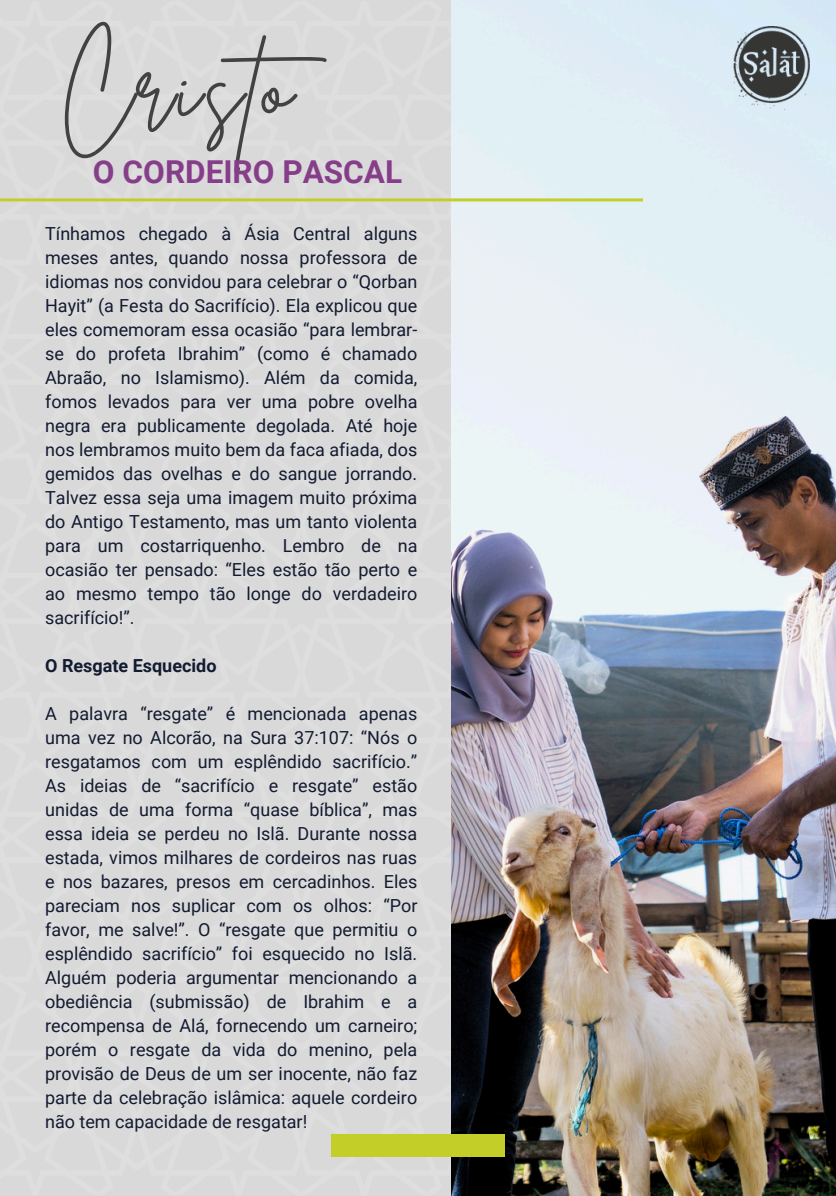
<style>
.page{position:relative;width:836px;height:1196px;background:#fff}
.page>*{position:absolute;margin:0;border:0;box-sizing:border-box;transform-origin:0 0}
.t1{font:94.4px "Brittany Signature";letter-spacing:.035em;color:#424242}
.t2{font:700 31.6px "Roboto";color:#863e8a}
.t3{font:18px/24px "Roboto";color:#131b31;text-align:justify}
.t4{font:700 18px "Roboto";color:#131b31}
</style>
<div class="page">
<div style="left:301px;top:1px;width:151px;height:239px;background:#d9d9d9"></div>
<div style="left:301px;top:240px;width:151px;height:239px;background:#d9d9d9"></div>
<div style="left:301px;top:479px;width:151px;height:238px;background:#d9d9d9"></div>
<div style="left:301px;top:717px;width:151px;height:239px;background:#d9d9d9"></div>
<div style="left:301px;top:956px;width:151px;height:239px;background:#d9d9d9"></div>
<div style="left:0;top:1px;width:301px;height:239px;background:#d9d9d9"></div>
<div style="left:0;top:240px;width:301px;height:239px;background:#d9d9d9"></div>
<div style="left:0;top:479px;width:301px;height:238px;background:#d9d9d9"></div>
<div style="left:0;top:717px;width:301px;height:239px;background:#d9d9d9"></div>
<div style="left:0;top:956px;width:301px;height:239px;background:#d9d9d9"></div>
<img style="left:452px;top:0;width:384px;height:1195px">
<img style="left:733px;top:27px;width:76px;height:82px">
<hr style="left:0;top:198px;width:643px;height:3px;background:#c4ce28">
<div style="left:331px;top:1134px;width:173px;height:22px;background:#c4ce28"></div>
<p class="t1" style="left:60px;top:25px;width:294px">CRISTO</p>
<h3 class="t2" style="left:93px;top:154px;width:311px">O CORDEIRO PASCAL</h3>
<p class="t3" style="left:45px;top:222px;width:374px">Tínhamos chegado à Ásia Central alguns meses antes, quando nossa professora de idiomas nos convidou para celebrar o “Qorban Hayit” (a Festa do Sacrifício). Ela explicou que eles comemoram essa ocasião “para lembrar&shy;se do profeta Ibrahim” (como é chamado Abraão, no Islamismo). Além da comida, fomos levados para ver uma pobre ovelha negra era publicamente degolada. Até hoje nos lembramos muito bem da faca afiada, dos gemidos das ovelhas e do sangue jorrando.<br>Talvez essa seja uma imagem muito próxima do Antigo Testamento, mas um tanto violenta para um costarriquenho. Lembro de na ocasião ter pensado: “Eles estão tão perto e ao mesmo tempo tão longe do verdadeiro sacrifício!”.</p>
<h1 class="t4" style="left:45px;top:655px;width:173px">O Resgate Esquecido</h1>
<h2 class="t3" style="left:45px;top:702px;width:374px">A palavra “resgate” é mencionada apenas uma vez no Alcorão, na Sura 37:107: “Nós o resgatamos com um esplêndido sacrifício.” As ideias de “sacrifício e resgate” estão unidas de uma forma “quase bíblica”, mas essa ideia se perdeu no Islã. Durante nossa estada, vimos milhares de cordeiros nas ruas e nos bazares, presos em cercadinhos. Eles pareciam nos suplicar com os olhos: “Por favor, me salve!”. O “resgate que permitiu o esplêndido sacrifício” foi esquecido no Islã.<br>Alguém poderia argumentar mencionando a obediência (submissão) de Ibrahim e a recompensa de Alá, fornecendo um carneiro; porém o resgate da vida do menino, pela provisão de Deus de um ser inocente, não faz parte da celebração islâmica: aquele cordeiro não tem capacidade de resgatar!</h2>
</div>
